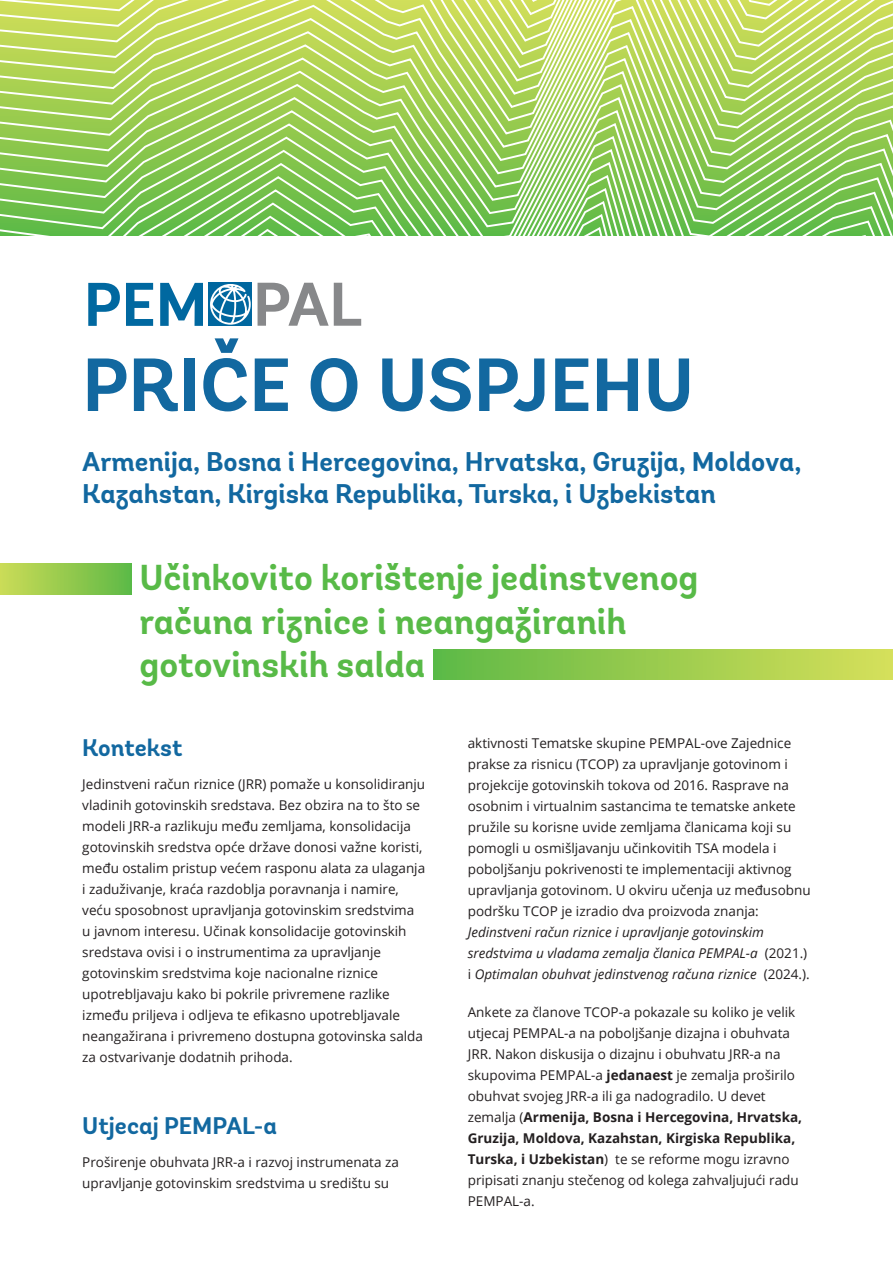
<style>
.page{position:relative;width:893px;height:1263px;background:#fff}
.page>*{position:absolute;margin:0;border:0;box-sizing:border-box;transform-origin:0 0}
.t1{font:700 75px "Andes";color:#1268a0}
.subtitle_level_1_1_1_1{font:700 36px/43.2px "Andes";color:#58ba47}
.t2{font:700 27px/32.4px "Andes";color:#1268a0}
.subtitle_level_1_1_1_1-2{font:700 24px "Andes";color:#1268a0}
.Body_text{font:13.5px/21px "Open Sans";color:#231f20}
.s1{font-style:italic}
.s2{font-weight:700}
</style>
<div class="page">
<svg style="left:0;top:0;width:893px;height:6px;background:#d9e47a"></svg>
<svg style="left:0;top:6px;width:893px;height:16px;background:#d5e279"></svg>
<svg style="left:0;top:22px;width:893px;height:15px;background:#cfe077"></svg>
<svg style="left:0;top:37px;width:893px;height:16px;background:#c9de76"></svg>
<svg style="left:0;top:53px;width:893px;height:16px;background:#c3dc75"></svg>
<svg style="left:0;top:69px;width:893px;height:14px;background:#bdda74"></svg>
<svg style="left:0;top:83px;width:893px;height:13px;background:#b8d973"></svg>
<svg style="left:0;top:96px;width:893px;height:13px;background:#b3d772"></svg>
<svg style="left:0;top:109px;width:893px;height:13px;background:#aed571"></svg>
<svg style="left:0;top:122px;width:893px;height:13px;background:#aad471"></svg>
<svg style="left:0;top:135px;width:893px;height:13px;background:#a4d270"></svg>
<svg style="left:0;top:148px;width:893px;height:13px;background:#9fd06f"></svg>
<svg style="left:0;top:161px;width:893px;height:13px;background:#99cf6f"></svg>
<svg style="left:0;top:174px;width:893px;height:13px;background:#94cd6e"></svg>
<svg style="left:0;top:187px;width:893px;height:48px;background:#86ca6c"></svg>
<div style="left:209px;top:283px;width:43px;height:43px;background:#00679f"></div>
<svg style="left:88px;top:283px;width:115px;height:43px"></svg>
<svg style="left:258px;top:283px;width:103px;height:43px"></svg>
<svg style="left:210px;top:284px;width:41px;height:41px"></svg>
<div style="left:0;top:563px;width:132px;height:31px;background:linear-gradient(to right,#ccdb57,#5eb946)"></div>
<div style="left:434px;top:649px;width:459px;height:31px;background:linear-gradient(to right,#5eb946,#d7e059)"></div>
<p class="t1" style="left:82px;top:338px;width:613px">PRIČE O USPJEHU</p>
<p class="t2" style="left:82px;top:446px;width:721px">Armenija, Bosna i Hercegovina, Hrvatska, Gruzija, Moldova,<br>Kazahstan, Kirgiska Republika, Turska, i Uzbekistan</p>
<p class="subtitle_level_1_1_1_1" style="left:139px;top:557px;width:561px">Učinkovito korištenje jedinstvenog računa riznice i neangažiranih gotovinskih salda</p>
<p class="subtitle_level_1_1_1_1-2" style="left:82px;top:732px;width:102px">Kontekst</p>
<p class="Body_text" style="left:82px;top:774px;width:344px">Jedinstveni račun riznice (JRR) pomaže u konsolidiranju vladinih gotovinskih sredstava. Bez obzira na to što se modeli JRR-a razlikuju među zemljama, konsolidacija gotovinskih sredstva opće države donosi važne koristi, među ostalim pristup većem rasponu alata za ulaganja i zaduživanje, kraća razdoblja poravnanja i namire, veću sposobnost upravljanja gotovinskim sredstvima u javnom interesu. Učinak konsolidacije gotovinskih sredstava ovisi i o instrumentima za upravljanje gotovinskim sredstvima koje nacionalne riznice upotrebljavaju kako bi pokrile privremene razlike između priljeva i odljeva te efikasno upotrebljavale neangažirana i privremeno dostupna gotovinska salda za ostvarivanje dodatnih prihoda.</p>
<p class="subtitle_level_1_1_1_1-2" style="left:82px;top:1110px;width:196px">Utjecaj PEMPAL-a</p>
<p class="Body_text" style="left:82px;top:1152px;width:318px">Proširenje obuhvata JRR-a i razvoj instrumenata za upravljanje gotovinskim sredstvima u središtu su</p>
<p class="Body_text" style="left:468px;top:732px;width:344px">aktivnosti Tematske skupine PEMPAL-ove Zajednice prakse za risnicu (TCOP) za upravljanje gotovinom i projekcije gotovinskih tokova od 2016. Rasprave na osobnim i virtualnim sastancima te tematske ankete pružile su korisne uvide zemljama članicama koji su pomogli u osmišljavanju učinkovitih TSA modela i poboljšanju pokrivenosti te implementaciji aktivnog upravljanja gotovinom. U okviru učenja uz međusobnu podršku TCOP je izradio dva proizvoda znanja:<br><span class="s1">Jedinstveni račun riznice i upravljanje gotovinskim sredstvima u vladama zemalja članica PEMPAL-a</span> (2021.) i <span class="s1">Optimalan obuhvat jedinstvenog računa riznice</span> (2024.).</p>
<p class="Body_text" style="left:468px;top:1001px;width:336px">Ankete za članove TCOP-a pokazale su koliko je velik utjecaj PEMPAL-a na poboljšanje dizajna i obuhvata JRR. Nakon diskusija o dizajnu i obuhvatu JRR-a na skupovima PEMPAL-a <span class="s2">jedanaest</span> je zemalja proširilo obuhvat svojeg JRR-a ili ga nadogradilo. U devet zemalja (<span class="s2">Armenija, Bosna i Hercegovina, Hrvatska, Gruzija, Moldova, Kazahstan, Kirgiska Republika, Turska, i Uzbekistan</span>) te se reforme mogu izravno pripisati znanju stečenog od kolega zahvaljujući radu PEMPAL-a.</p>
</div>
